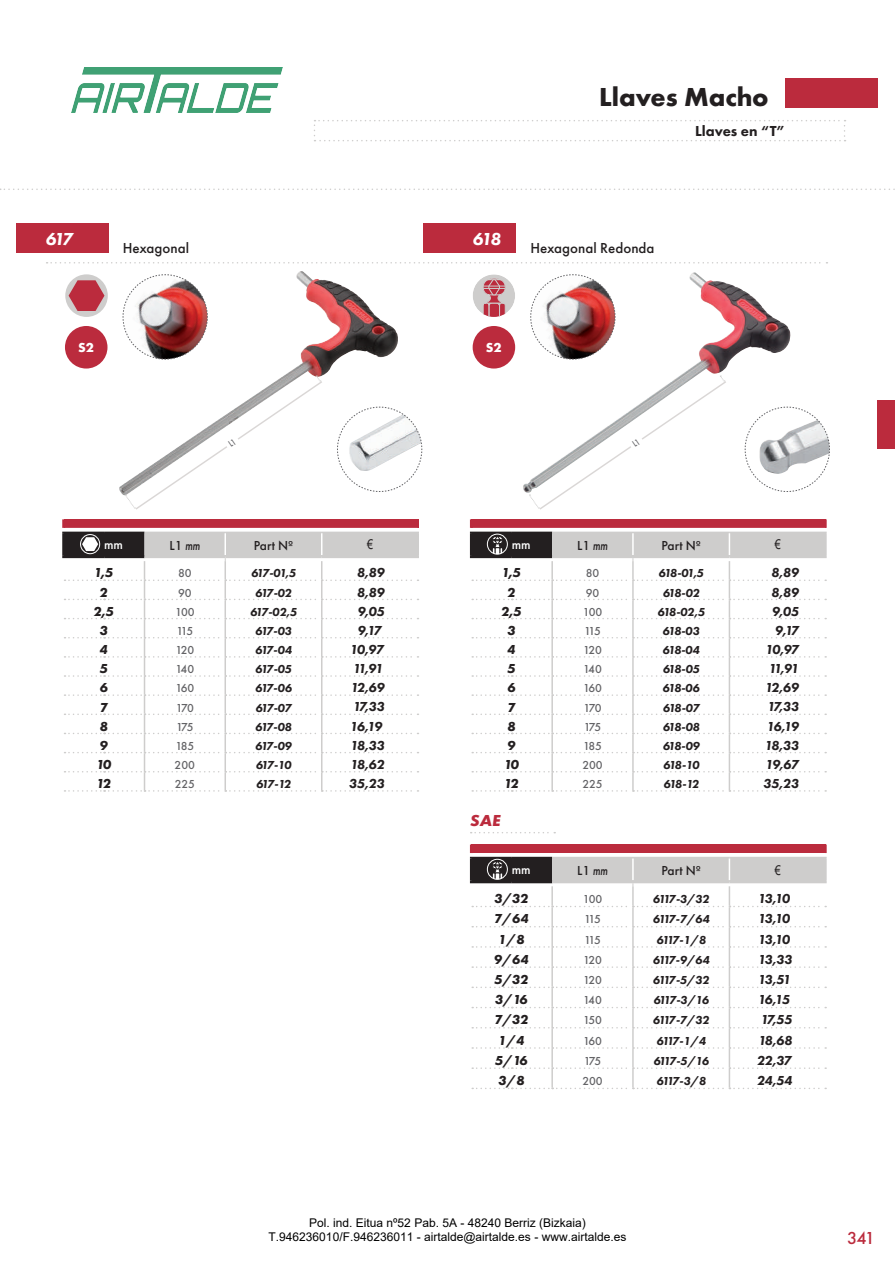
<style>
.page{position:relative;width:895px;height:1269px;background:#fff}
.page>*{position:absolute;margin:0;border:0;box-sizing:border-box;transform-origin:0 0}
.t1{font:700 27px "Futura PT";color:#231f20}
.t2{font:italic 800 18px "Futura PT";letter-spacing:-.125em;color:#fff}
.t3{font:500 18px "Futura PT";color:#bb2b3d}
.t4{font:italic 700 16.5px "Futura PT";color:#bb2b3d;scale:1.08 1}
.t5{font:500 15px "Futura PT";color:#231f20}
.t6{font:800 15px "Futura PT";color:#231f20}
.t7{font:italic 800 13.5px/19.2px "Futura PT";letter-spacing:-.065em;color:#231f20;text-align:right}
.t8{font:italic 700 13.5px "Futura PT";letter-spacing:-.1em;color:#231f20}
.t9{font:italic 800 13.5px/20.2px "Futura PT";letter-spacing:-.085em;color:#231f20}
.t10{font:500 13.5px "Futura PT";color:#231f20}
.t11{font:500 13.5px "Futura PT";color:#fff}
.t12{font:700 13.5px "Futura PT";color:#fff}
.t13{font:13.5px "Arial";color:#231f20;scale:.8 1}
.t14{font:italic 800 12px "Futura PT";letter-spacing:-.135em;color:#231f20}
.t15{font:12px/14.4px "Arial";color:#000;text-align:center}
.t16{font:500 12px "Futura PT";letter-spacing:-.07em;color:#636366}
.s1{font-style:italic}
</style>
<div class="page">
<svg style="left:314px;top:120px;width:531px;height:21px"></svg>
<div style="left:785px;top:78px;width:93px;height:29px;background:#bb2b3d"></div>
<svg style="left:0;top:188px;width:895px;height:2px"></svg>
<div style="left:878px;top:400px;width:17px;height:48px;background:#bb2b3d"></div>
<div style="left:424px;top:224px;width:92px;height:29px;background:#bb2b3d"></div>
<div style="left:473px;top:326px;width:42px;height:42px;background:#bb2b3d;border-radius:50%"></div>
<div style="left:473px;top:274px;width:42px;height:43px;background:#cecdcc;border-radius:50%"></div>
<svg style="left:483px;top:278px;width:23px;height:39px"></svg>
<svg style="left:470px;top:519px;width:357px;height:272px"></svg>
<div style="left:487px;top:534px;width:21px;height:20px;border:1px solid #fff;border-radius:50%"></div>
<svg style="left:791px;top:407px;width:39px;height:85px"></svg>
<svg style="left:470px;top:844px;width:357px;height:244px"></svg>
<div style="left:487px;top:859px;width:21px;height:20px;border:1px solid #fff;border-radius:50%"></div>
<svg style="left:471px;top:832px;width:84px;height:1px"></svg>
<svg style="left:47px;top:262px;width:780px;height:1px"></svg>
<img style="left:119px;top:271px;width:279px;height:224px">
<div style="left:16px;top:224px;width:92px;height:29px;background:#bb2b3d"></div>
<div style="left:65px;top:326px;width:42px;height:42px;background:#bb2b3d;border-radius:50%"></div>
<svg style="left:337px;top:406px;width:85px;height:86px"></svg>
<img style="left:122px;top:274px;width:86px;height:86px">
<div style="left:65px;top:274px;width:43px;height:43px;background:#cecdcc;border-radius:50%"></div>
<svg style="left:69px;top:280px;width:35px;height:31px"></svg>
<svg style="left:62px;top:519px;width:357px;height:272px"></svg>
<img style="left:523px;top:272px;width:268px;height:221px">
<img style="left:72px;top:68px;width:210px;height:45px">
<svg style="left:125px;top:375px;width:199px;height:135px"></svg>
<svg style="left:529px;top:375px;width:199px;height:135px"></svg>
<h2 class="t2" style="left:45px;top:228px;width:29px">617</h2>
<p class="t5" style="left:123px;top:239px;width:68px">Hexagonal</p>
<p class="t12" style="left:78px;top:339px;width:17px">S2</p>
<h1 class="t1" style="left:599px;top:79px;width:171px">Llaves Macho</h1>
<p class="t6" style="left:695px;top:122px;width:91px">Llaves en “T”</p>
<h2 class="t2" style="left:473px;top:228px;width:30px">618</h2>
<p class="t5" style="left:530px;top:239px;width:126px">Hexagonal Redonda</p>
<p class="t12" style="left:486px;top:339px;width:17px">S2</p>
<p class="t11" style="left:104px;top:536px;width:20px">mm</p>
<p class="t10" style="left:170px;top:537px;width:32px">L1 <span class="s1">mm</span></p>
<p class="t10" style="left:254px;top:537px;width:41px">Part Nº</p>
<p class="t13" style="left:367px;top:535px;width:9px">€</p>
<p class="t8" style="left:94px;top:564px;width:20px">1,5</p>
<p class="t16" style="left:178px;top:565px;width:15px">80</p>
<p class="t14" style="left:251px;top:565px;width:46px">617-01,5</p>
<p class="t8" style="left:100px;top:583px;width:10px">2</p>
<p class="t16" style="left:178px;top:585px;width:15px">90</p>
<p class="t14" style="left:255px;top:585px;width:38px">617-02</p>
<p class="t8" style="left:94px;top:602px;width:22px">2,5</p>
<p class="t16" style="left:175px;top:604px;width:21px">100</p>
<p class="t14" style="left:250px;top:604px;width:48px">617-02,5</p>
<p class="t8" style="left:100px;top:622px;width:10px">3</p>
<p class="t16" style="left:177px;top:623px;width:18px">115</p>
<p class="t14" style="left:255px;top:623px;width:38px">617-03</p>
<p class="t8" style="left:100px;top:641px;width:10px">4</p>
<p class="t16" style="left:175px;top:642px;width:20px">120</p>
<p class="t14" style="left:255px;top:642px;width:38px">617-04</p>
<p class="t8" style="left:100px;top:660px;width:10px">5</p>
<p class="t16" style="left:176px;top:662px;width:20px">140</p>
<p class="t14" style="left:255px;top:661px;width:38px">617-05</p>
<p class="t8" style="left:100px;top:679px;width:10px">6</p>
<p class="t16" style="left:175px;top:681px;width:21px">160</p>
<p class="t14" style="left:255px;top:680px;width:38px">617-06</p>
<p class="t8" style="left:100px;top:698px;width:10px">7</p>
<p class="t16" style="left:176px;top:700px;width:20px">170</p>
<p class="t14" style="left:255px;top:700px;width:38px">617-07</p>
<p class="t8" style="left:100px;top:717px;width:10px">8</p>
<p class="t16" style="left:176px;top:719px;width:19px">175</p>
<p class="t14" style="left:255px;top:719px;width:38px">617-08</p>
<p class="t8" style="left:100px;top:736px;width:10px">9</p>
<p class="t16" style="left:175px;top:738px;width:20px">185</p>
<p class="t14" style="left:255px;top:738px;width:38px">617-09</p>
<p class="t8" style="left:96px;top:756px;width:16px">10</p>
<p class="t16" style="left:175px;top:757px;width:22px">200</p>
<p class="t14" style="left:256px;top:757px;width:37px">617-10</p>
<p class="t8" style="left:96px;top:775px;width:16px">12</p>
<p class="t16" style="left:175px;top:776px;width:22px">225</p>
<p class="t14" style="left:256px;top:776px;width:37px">617-12</p>
<p class="t7" style="left:349px;top:563px;width:37px">8,89<br>8,89<br>9,05<br>9,17<br>10,97<br>11,91<br>12,69<br>17,33<br>16,19<br>18,33<br>18,62<br>35,23</p>
<p class="t11" style="left:512px;top:536px;width:20px">mm</p>
<p class="t10" style="left:577px;top:537px;width:32px">L1 <span class="s1">mm</span></p>
<p class="t10" style="left:661px;top:537px;width:41px">Part Nº</p>
<p class="t13" style="left:775px;top:535px;width:9px">€</p>
<p class="t8" style="left:502px;top:564px;width:20px">1,5</p>
<p class="t16" style="left:586px;top:565px;width:15px">80</p>
<p class="t14" style="left:658px;top:565px;width:47px">618-01,5</p>
<p class="t8" style="left:507px;top:583px;width:10px">2</p>
<p class="t16" style="left:586px;top:585px;width:15px">90</p>
<p class="t14" style="left:663px;top:585px;width:38px">618-02</p>
<p class="t8" style="left:501px;top:602px;width:22px">2,5</p>
<p class="t16" style="left:583px;top:604px;width:21px">100</p>
<p class="t14" style="left:657px;top:604px;width:49px">618-02,5</p>
<p class="t8" style="left:507px;top:622px;width:10px">3</p>
<p class="t16" style="left:584px;top:623px;width:18px">115</p>
<p class="t14" style="left:663px;top:623px;width:39px">618-03</p>
<p class="t8" style="left:507px;top:641px;width:10px">4</p>
<p class="t16" style="left:583px;top:642px;width:20px">120</p>
<p class="t14" style="left:662px;top:642px;width:39px">618-04</p>
<p class="t8" style="left:507px;top:660px;width:10px">5</p>
<p class="t16" style="left:583px;top:662px;width:20px">140</p>
<p class="t14" style="left:663px;top:661px;width:38px">618-05</p>
<p class="t8" style="left:507px;top:679px;width:10px">6</p>
<p class="t16" style="left:583px;top:681px;width:21px">160</p>
<p class="t14" style="left:662px;top:680px;width:39px">618-06</p>
<p class="t8" style="left:507px;top:698px;width:10px">7</p>
<p class="t16" style="left:583px;top:700px;width:20px">170</p>
<p class="t14" style="left:663px;top:700px;width:38px">618-07</p>
<p class="t8" style="left:507px;top:717px;width:10px">8</p>
<p class="t16" style="left:584px;top:719px;width:19px">175</p>
<p class="t14" style="left:663px;top:719px;width:38px">618-08</p>
<p class="t8" style="left:507px;top:736px;width:10px">9</p>
<p class="t16" style="left:583px;top:738px;width:20px">185</p>
<p class="t14" style="left:663px;top:738px;width:38px">618-09</p>
<p class="t8" style="left:504px;top:756px;width:16px">10</p>
<p class="t16" style="left:582px;top:757px;width:22px">200</p>
<p class="t14" style="left:663px;top:757px;width:38px">618-10</p>
<p class="t8" style="left:504px;top:775px;width:16px">12</p>
<p class="t16" style="left:582px;top:776px;width:22px">225</p>
<p class="t14" style="left:663px;top:776px;width:37px">618-12</p>
<p class="t7" style="left:763px;top:563px;width:37px">8,89<br>8,89<br>9,05<br>9,17<br>10,97<br>11,91<br>12,69<br>17,33<br>16,19<br>18,33<br>19,67<br>35,23</p>
<h3 class="t4" style="left:470px;top:810px;width:30px">SAE</h3>
<p class="t11" style="left:512px;top:861px;width:20px">mm</p>
<p class="t10" style="left:577px;top:862px;width:32px">L1 <span class="s1">mm</span></p>
<p class="t10" style="left:661px;top:862px;width:41px">Part Nº</p>
<p class="t13" style="left:775px;top:860px;width:9px">€</p>
<p class="t8" style="left:494px;top:889px;width:36px">3/32</p>
<p class="t16" style="left:583px;top:891px;width:21px">100</p>
<p class="t14" style="left:653px;top:891px;width:58px">6117-3/32</p>
<p class="t8" style="left:494px;top:910px;width:36px">7/64</p>
<p class="t16" style="left:584px;top:912px;width:18px">115</p>
<p class="t14" style="left:653px;top:911px;width:58px">6117-7/64</p>
<p class="t8" style="left:498px;top:930px;width:28px">1/8</p>
<p class="t16" style="left:584px;top:932px;width:18px">115</p>
<p class="t14" style="left:656px;top:931px;width:51px">6117-1/8</p>
<p class="t8" style="left:494px;top:950px;width:36px">9/64</p>
<p class="t16" style="left:583px;top:952px;width:20px">120</p>
<p class="t14" style="left:653px;top:952px;width:58px">6117-9/64</p>
<p class="t8" style="left:494px;top:970px;width:36px">5/32</p>
<p class="t16" style="left:583px;top:972px;width:20px">120</p>
<p class="t14" style="left:653px;top:972px;width:58px">6117-5/32</p>
<p class="t8" style="left:495px;top:991px;width:34px">3/16</p>
<p class="t16" style="left:583px;top:992px;width:20px">140</p>
<p class="t14" style="left:653px;top:992px;width:57px">6117-3/16</p>
<p class="t8" style="left:494px;top:1011px;width:36px">7/32</p>
<p class="t16" style="left:583px;top:1012px;width:21px">150</p>
<p class="t14" style="left:653px;top:1012px;width:58px">6117-7/32</p>
<p class="t8" style="left:498px;top:1031px;width:28px">1/4</p>
<p class="t16" style="left:583px;top:1033px;width:21px">160</p>
<p class="t14" style="left:656px;top:1032px;width:51px">6117-1/4</p>
<p class="t8" style="left:495px;top:1051px;width:34px">5/16</p>
<p class="t16" style="left:584px;top:1053px;width:19px">175</p>
<p class="t14" style="left:653px;top:1053px;width:57px">6117-5/16</p>
<p class="t8" style="left:498px;top:1071px;width:28px">3/8</p>
<p class="t16" style="left:582px;top:1073px;width:22px">200</p>
<p class="t14" style="left:656px;top:1073px;width:51px">6117-3/8</p>
<p class="t9" style="left:757px;top:888px;width:37px">13,10<br>13,10<br>13,10<br>13,33<br>13,51<br>16,15<br>17,55<br>18,68<br>22,37<br>24,54</p>
<p class="t15" style="left:269px;top:1215px;width:359px">Pol. ind. Eitua nº52 Pab. 5A - 48240 Berriz (Bizkaia)<br>T.946236010/F.946236011 - airtalde@airtalde.es - www.airtalde.es</p>
<h2 class="t3" style="left:847px;top:1226px;width:29px">341</h2>
</div>
